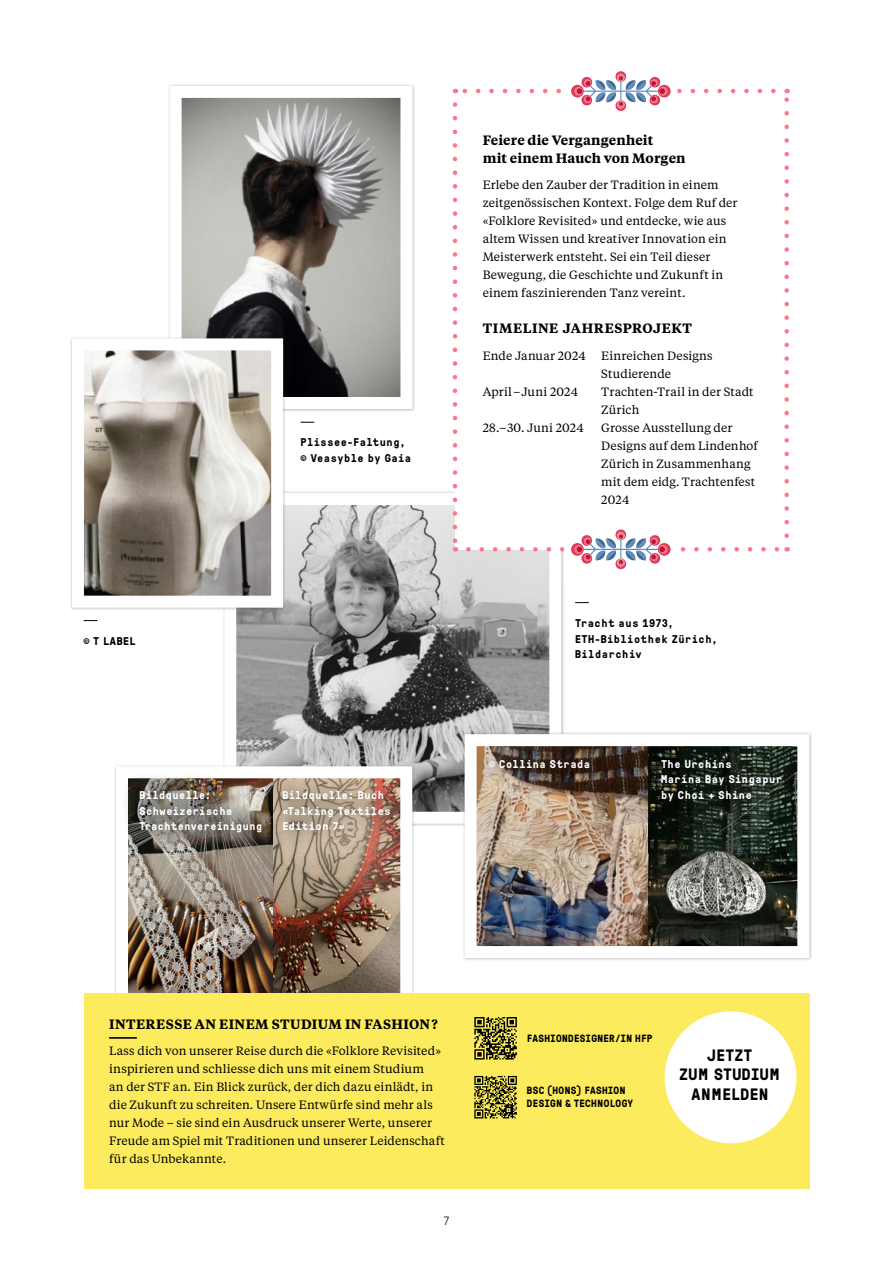
<style>
.page{position:relative;width:893px;height:1263px;background:#fff}
.page>*{position:absolute;margin:0;border:0;box-sizing:border-box;transform-origin:0 0}
.t1{font:700 16.5px/19.5px "GT Pressura Mono";letter-spacing:.015em;color:#000;text-align:center}
.t2{font:600 13.5px/18px "Tiempos Text";letter-spacing:.015em;color:#000}
.t3{font:600 13.5px "Tiempos Text";letter-spacing:.04em;color:#000}
.t4{font:12px/18px "Tiempos Text";letter-spacing:.005em;color:#000}
.t5{font:300 12px "GT Pressura Mono";color:#000}
.t6{font:700 11.25px/15.8px "GT Pressura Mono";letter-spacing:.045em;color:#fff}
.t7{font:700 11.25px/15.8px "GT Pressura Mono";letter-spacing:.05em;color:#000}
.t8{font:700 10.5px/12.8px "GT Pressura Mono";letter-spacing:.02em;color:#000}
</style>
<div class="page">
<svg style="left:301px;top:422px;width:13px;height:1px"></svg>
<img style="left:237px;top:506px;width:311px;height:305px">
<div style="left:224px;top:493px;width:337px;height:331px;border:12px solid #fff"></div>
<img style="left:459px;top:728px;width:353px;height:232px">
<svg style="left:453px;top:71px;width:336px;height:498px"></svg>
<svg style="left:168px;top:84px;width:247px;height:327px"></svg>
<img style="left:114px;top:760px;width:304px;height:233px">
<div style="left:84px;top:993px;width:725px;height:195px;background:#fceb5d"></div>
<hr style="left:109px;top:1037px;width:28px;height:2px;background:#000">
<svg style="left:474px;top:1076px;width:43px;height:42px"></svg>
<div style="left:665px;top:1011px;width:131px;height:132px;background:#fff;border-radius:50%"></div>
<svg style="left:474px;top:1017px;width:43px;height:42px"></svg>
<svg style="left:280px;top:774px;width:127px;height:73px;background:#b59d8b"></svg>
<div style="left:121px;top:772px;width:159px;height:78px;background:#000;opacity:.84"></div>
<svg style="left:473px;top:742px;width:133px;height:42px;background:#6e5f53"></svg>
<svg style="left:644px;top:742px;width:153px;height:74px;background:#2c342b"></svg>
<svg style="left:575px;top:602px;width:14px;height:1px"></svg>
<svg style="left:84px;top:620px;width:13px;height:1px"></svg>
<div style="left:70px;top:336px;width:216px;height:275px;background:#000;opacity:.25"></div>
<img style="left:85px;top:351px;width:185px;height:244px">
<div style="left:72px;top:338px;width:211px;height:270px;border:12px solid #fff"></div>
<p class="t7" style="left:301px;top:434px;width:112px">Plissee-Faltung, © Veasyble by Gaia</p>
<p class="t7" style="left:84px;top:633px;width:54px">© T LABEL</p>
<p class="t6" style="left:139px;top:787px;width:124px">Bildquelle:<br>Schweizerische<br>Trachtenvereinigung</p>
<p class="t6" style="left:282px;top:787px;width:110px">Bildquelle: Buch «Talking Textiles<br>Edition 7»</p>
<p class="t2" style="left:483px;top:130px;width:204px">Feiere die Vergangenheit<br>mit einem Hauch von Morgen</p>
<p class="t4" style="left:483px;top:175px;width:256px">Erlebe den Zauber der Tradition in einem zeitgenössischen Kontext. Folge dem Ruf der «Folklore Revisited» und entdecke, wie aus altem Wissen und kreativer Innovation ein Meisterwerk entsteht. Sei ein Teil dieser Bewegung, die Geschichte und Zukunft in einem faszinierenden Tanz vereint.</p>
<p class="t3" style="left:483px;top:319px;width:211px">TIMELINE JAHRESPROJEKT</p>
<p class="t4" style="left:483px;top:346px;width:105px">Ende Januar 2024</p>
<p class="t4" style="left:601px;top:346px;width:113px">Einreichen Designs<br>Studierende</p>
<p class="t4" style="left:483px;top:382px;width:97px">April–Juni 2024</p>
<p class="t4" style="left:601px;top:382px;width:154px">Trachten-Trail in der Stadt<br>Zürich</p>
<p class="t4" style="left:483px;top:418px;width:103px">28.–30. Juni 2024</p>
<p class="t4" style="left:601px;top:418px;width:158px">Grosse Ausstellung der<br>Designs auf dem Lindenhof<br>Zürich in Zusammenhang mit dem eidg. Trachtenfest<br>2024</p>
<p class="t7" style="left:575px;top:615px;width:144px">Tracht aus 1973,<br>ETH-Bibliothek Zürich,<br>Bildarchiv</p>
<p class="t6" style="left:489px;top:755px;width:103px">© Collina Strada</p>
<p class="t6" style="left:661px;top:755px;width:123px">The Urchins<br>Marina Bay Singapur by Choi + Shine</p>
<p class="t2" style="left:109px;top:1014px;width:330px">INTERESSE AN EINEM STUDIUM IN FASHION?</p>
<p class="t8" style="left:527px;top:1031px;width:127px">FASHIONDESIGNER/IN HFP</p>
<p class="t4" style="left:109px;top:1041px;width:337px">Lass dich von unserer Reise durch die «Folklore Revisited» inspirieren und schliesse dich uns mit einem Studium<br>an der STF an. Ein Blick zurück, der dich dazu einlädt, in die Zukunft zu schreiten. Unsere Entwürfe sind mehr als nur Mode – sie sind ein Ausdruck unserer Werte, unserer Freude am Spiel mit Traditionen und unserer Leidenschaft für das Unbekannte.</p>
<h1 class="t1" style="left:679px;top:1045px;width:102px">JETZT<br>ZUM STUDIUM<br>ANMELDEN</h1>
<p class="t8" style="left:527px;top:1084px;width:108px">BSC (HONS) FASHION<br>DESIGN &amp; TECHNOLOGY</p>
<p class="t5" style="left:443px;top:1212px;width:8px">7</p>
</div>
